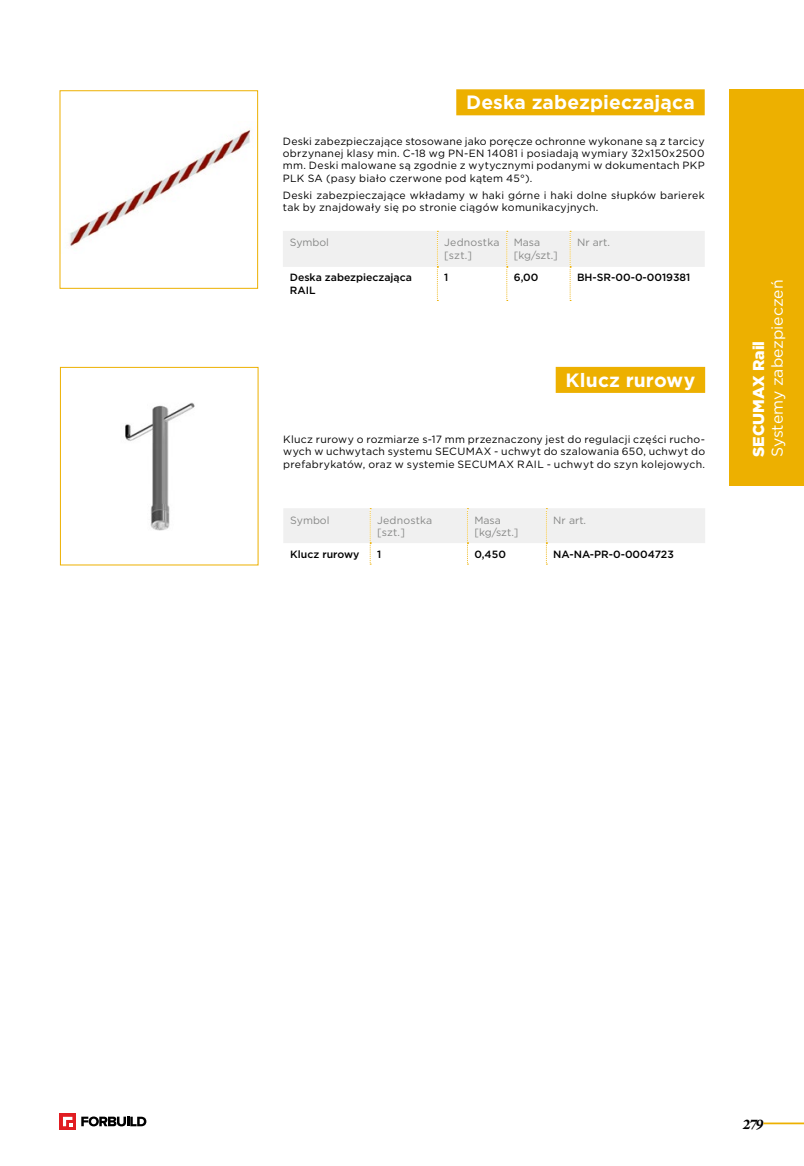
<style>
.page{position:relative;width:804px;height:1166px;background:#fff}
.page>*{position:absolute;margin:0;border:0;box-sizing:border-box;transform-origin:0 0}
.t1{font:700 19.25px "Gotham";letter-spacing:.005em;color:#fff}
.t2{font:15.75px "Gotham";color:#fff}
.t3{font:900 15.75px "Gotham";color:#fff}
.t4{font:italic 700 15.75px "Arno Pro";color:#000}
.t5{font:10.5px/12.2px "Gotham";letter-spacing:.025em;color:#000;text-align:justify}
.t6{font:500 10.5px/12.6px "Gotham";color:#000}
.t7{font:10.5px/12.6px "Gotham";color:#868786}
.t8{font:10.5px/12.6px "Gotham";letter-spacing:.02em;color:#868786}
</style>
<div class="page">
<hr style="left:763px;top:1122px;width:41px;height:2px;background:#edb000">
<div style="left:729px;top:89px;width:75px;height:397px;background:#edb000"></div>
<svg style="left:60px;top:1113px;width:16px;height:16px"></svg>
<svg style="left:63px;top:1117px;width:9px;height:9px"></svg>
<svg style="left:81px;top:1116px;width:65px;height:10px"></svg>
<img style="left:125px;top:402px;width:70px;height:129px">
<div style="left:60px;top:367px;width:198px;height:198px;border:1px solid #edb000"></div>
<svg style="left:283px;top:508px;width:422px;height:57px"></svg>
<div style="left:555px;top:367px;width:150px;height:26px;background:#edb000"></div>
<svg style="left:283px;top:231px;width:421px;height:70px"></svg>
<img style="left:69px;top:128px;width:182px;height:118px">
<div style="left:60px;top:90px;width:198px;height:199px;border:1px solid #edb000"></div>
<div style="left:456px;top:89px;width:248px;height:26px;background:#edb000"></div>
<h1 class="t1" style="left:466px;top:90px;width:230px">Deska zabezpieczająca</h1>
<p class="t5" style="left:283px;top:135px;width:423px">Deski zabezpieczające stosowane jako poręcze ochronne wykonane są z tarcicy obrzynanej klasy min. C-18 wg PN-EN 14081 i posiadają wymiary 32x150x2500 mm. Deski malowane są zgodnie z wytycznymi podanymi w dokumentach PKP PLK SA (pasy biało czerwone pod kątem 45°).</p>
<p class="t5" style="left:283px;top:189px;width:423px">Deski zabezpieczające wkładamy w haki górne i haki dolne słupków barierek tak by znajdowały się po stronie ciągów komunikacyjnych.</p>
<p class="t7" style="left:290px;top:236px;width:41px">Symbol</p>
<p class="t8" style="left:444px;top:236px;width:57px">Jednostka [szt.]</p>
<p class="t7" style="left:514px;top:236px;width:46px">Masa [kg/szt.]</p>
<p class="t7" style="left:577px;top:236px;width:34px">Nr art.</p>
<p class="t6" style="left:290px;top:271px;width:124px">Deska zabezpieczająca<br>RAIL</p>
<p class="t6" style="left:444px;top:271px;width:6px">1</p>
<p class="t6" style="left:514px;top:271px;width:26px">6,00</p>
<p class="t6" style="left:577px;top:271px;width:115px">BH-SR-00-0-0019381</p>
<h1 class="t1" style="left:565px;top:367px;width:131px">Klucz rurowy</h1>
<p class="t5" style="left:283px;top:433px;width:423px">Klucz rurowy o rozmiarze s-17 mm przeznaczony jest do regulacji części rucho&shy;wych w uchwytach systemu SECUMAX - uchwyt do szalowania 650, uchwyt do prefabrykatów, oraz w systemie SECUMAX RAIL - uchwyt do szyn kolejowych.</p>
<p class="t7" style="left:290px;top:513px;width:41px">Symbol</p>
<p class="t8" style="left:377px;top:513px;width:57px">Jednostka [szt.]</p>
<p class="t7" style="left:474px;top:513px;width:46px">Masa [kg/szt.]</p>
<p class="t7" style="left:553px;top:513px;width:34px">Nr art.</p>
<p class="t6" style="left:290px;top:547px;width:70px">Klucz rurowy</p>
<p class="t6" style="left:377px;top:547px;width:6px">1</p>
<p class="t6" style="left:474px;top:547px;width:33px">0,450</p>
<p class="t6" style="left:553px;top:547px;width:122px">NA-NA-PR-0-0004723</p>
<h2 class="t2" style="left:767px;top:457px;width:179px;rotate:-90deg">Systemy zabezpieczeń</h2>
<h2 class="t3" style="left:747px;top:457px;width:118px;rotate:-90deg">SECUMAX Rail</h2>
<h2 class="t4" style="left:742px;top:1114px;width:22px">279</h2>
</div>
